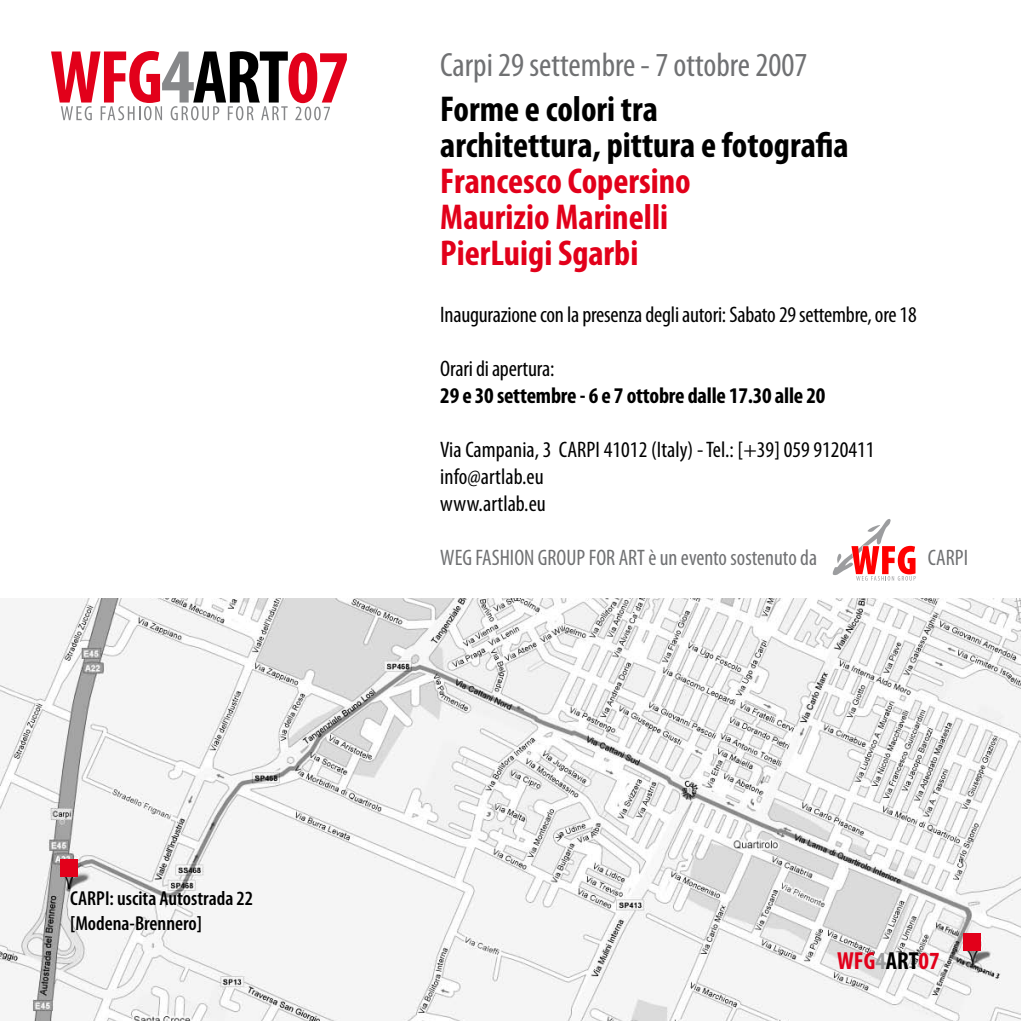
<style>
.page{position:relative;width:1021px;height:1021px;background:#fff}
.page>*{position:absolute;margin:0;border:0;box-sizing:border-box;transform-origin:0 0}
.t1{font:700 condensed 36px/36px "Myriad Pro";color:#e2001a}
.t2{font:700 condensed 36px/36px "Myriad Pro";color:#000}
.t3{font:condensed 33.75px "Myriad Pro";color:#707173}
.t4{font:700 condensed 24.75px "Myriad Pro";color:#e2001a}
.t5{font:condensed 22.5px/27px "Myriad Pro";letter-spacing:-.01em;color:#000}
.t6{font:condensed 22.5px "Myriad Pro";color:#707173}
.t7{font:700 condensed 22.5px "Myriad Pro";letter-spacing:-.01em;color:#000}
.t8{font:600 condensed 20.25px/24.3px "Myriad Pro";color:#000}
.s1{color:#9c9d9f}
.s2{color:#000}
</style>
<div class="page">
<img style="left:0;top:598px;width:1020px;height:422px">
<div style="left:60px;top:858px;width:18px;height:18px;background:#e2001a"></div>
<div style="left:962px;top:933px;width:18px;height:17px;background:#e2001a"></div>
<svg style="left:51px;top:51px;width:296px;height:69px"></svg>
<svg style="left:832px;top:519px;width:83px;height:61px"></svg>
<p class="t8" style="left:70px;top:886px;width:184px">CARPI: uscita Autostrada 22 [Modena-Brennero]</p>
<h2 class="t3" style="left:440px;top:45px;width:368px">Carpi 29 settembre - 7 ottobre 2007</h2>
<h1 class="t2" style="left:440px;top:91px;width:410px">Forme e colori tra<br>architettura, pittura e fotografia</h1>
<h1 class="t1" style="left:440px;top:163px;width:252px">Francesco Copersino<br>Maurizio Marinelli<br>PierLuigi Sgarbi</h1>
<p class="t5" style="left:440px;top:300px;width:478px">Inaugurazione con la presenza degli autori: Sabato 29 settembre, ore 18</p>
<p class="t5" style="left:440px;top:354px;width:116px">Orari di apertura:</p>
<p class="t7" style="left:440px;top:381px;width:386px">29 e 30 settembre - 6 e 7 ottobre dalle 17.30 alle 20</p>
<p class="t5" style="left:440px;top:435px;width:436px">Via Campania, 3 CARPI 41012 (Italy) - Tel.: [+39] 059 9120411 info@artlab.eu<br>www.artlab.eu</p>
<p class="t6" style="left:440px;top:544px;width:378px">WEG FASHION GROUP FOR ART è un evento sostenuto da</p>
<p class="t6" style="left:927px;top:544px;width:42px">CARPI</p>
<p class="t4" style="left:837px;top:945px;width:104px">WFG<span class="s1">4</span><span class="s2">ART</span>07</p>
</div>
